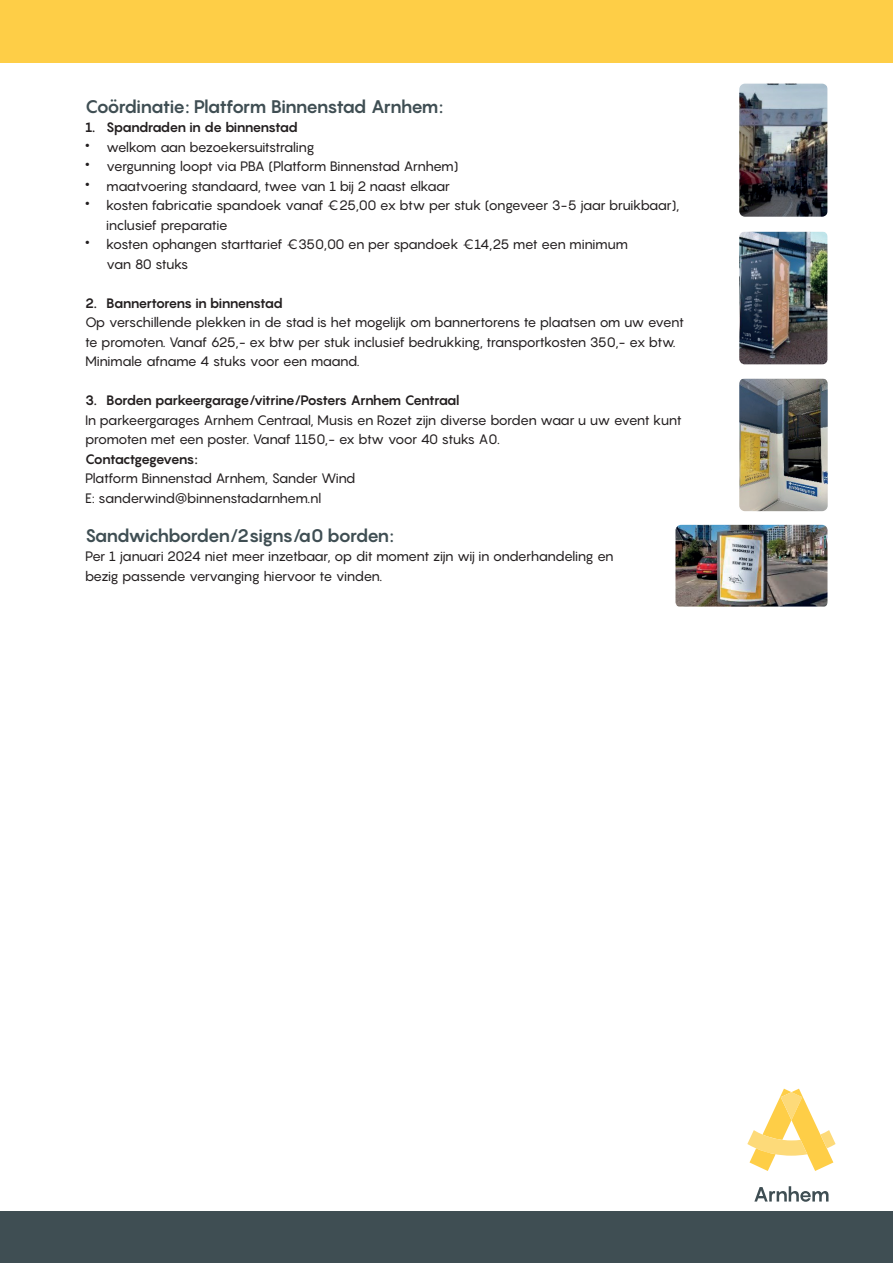
<style>
.page{position:relative;width:893px;height:1263px;background:#fff}
.page>*{position:absolute;margin:0;border:0;box-sizing:border-box;transform-origin:0 0}
.t1{font:700 18px "Pangram";letter-spacing:-.08em;color:#3f4e53}
.t2{font:13.5px/19.5px "Pangram";letter-spacing:-.06em;color:#231f20}
.t3{font:700 13.5px "Pangram";letter-spacing:-.08em;color:#231f20}
.s1{font-size:22.5px}
</style>
<div class="page">
<div style="left:0;top:0;width:893px;height:62px;background:#fece47"></div>
<div style="left:0;top:1212px;width:893px;height:51px;background:#3f4e53"></div>
<svg style="left:754px;top:1186px;width:74px;height:16px"></svg>
<svg style="left:747px;top:1089px;width:89px;height:82px"></svg>
<img style="left:741px;top:85px;width:85px;height:130px">
<div style="left:738px;top:82px;width:91px;height:136px;border:2px solid #fff;border-radius:6px"></div>
<img style="left:741px;top:233px;width:85px;height:130px">
<div style="left:738px;top:230px;width:91px;height:136px;border:2px solid #fff;border-radius:6px"></div>
<img style="left:741px;top:380px;width:85px;height:130px">
<div style="left:738px;top:377px;width:91px;height:136px;border:2px solid #fff;border-radius:6px"></div>
<img style="left:677px;top:526px;width:149px;height:80px">
<div style="left:674px;top:523px;width:155px;height:86px;border:2px solid #fff;border-radius:6px"></div>
<h1 class="t1" style="left:85px;top:94px;width:360px">Coördinatie: Platform Binnenstad Arnhem:</h1>
<p class="t3" style="left:85px;top:118px;width:214px">1. Spandraden in de binnenstad</p>
<p class="t2" style="left:85px;top:137px;width:231px"><span class="s1">•</span> welkom aan bezoekersuitstraling</p>
<p class="t2" style="left:85px;top:156px;width:375px"><span class="s1">•</span> vergunning loopt via PBA (Platform Binnenstad Arnhem)</p>
<p class="t2" style="left:85px;top:176px;width:367px"><span class="s1">•</span> maatvoering standaard, twee van 1 bij 2 naast elkaar</p>
<p class="t2" style="left:106px;top:195px;width:575px;text-indent:-21px"><span class="s1">•</span> kosten fabricatie spandoek vanaf €25,00 ex btw per stuk (ongeveer 3-5 jaar bruikbaar), inclusief preparatie</p>
<p class="t2" style="left:106px;top:234px;width:523px;text-indent:-21px"><span class="s1">•</span> kosten ophangen starttarief €350,00 en per spandoek €14,25 met een minimum van 80 stuks</p>
<p class="t3" style="left:85px;top:294px;width:199px">2. Bannertorens in binnenstad</p>
<p class="t2" style="left:85px;top:312px;width:600px">Op verschillende plekken in de stad is het mogelijk om bannertorens te plaatsen om uw event te promoten. Vanaf 625,- ex btw per stuk inclusief bedrukking, transportkosten 350,- ex btw.<br>Minimale afname 4 stuks voor een maand.</p>
<p class="t3" style="left:85px;top:391px;width:376px">3. Borden parkeergarage/vitrine/Posters Arnhem Centraal</p>
<p class="t2" style="left:85px;top:410px;width:598px">In parkeergarages Arnhem Centraal, Musis en Rozet zijn diverse borden waar u uw event kunt promoten met een poster. Vanaf 1150,- ex btw voor 40 stuks A0.</p>
<p class="t3" style="left:85px;top:450px;width:114px">Contactgegevens:</p>
<p class="t2" style="left:85px;top:468px;width:272px">Platform Binnenstad Arnhem, Sander Wind<br>E: sanderwind@binnenstadarnhem.nl</p>
<h1 class="t1" style="left:85px;top:523px;width:310px">Sandwichborden/2signs/a0 borden:</h1>
<p class="t2" style="left:85px;top:546px;width:530px">Per 1 januari 2024 niet meer inzetbaar, op dit moment zijn wij in onderhandeling en bezig passende vervanging hiervoor te vinden.</p>
</div>
